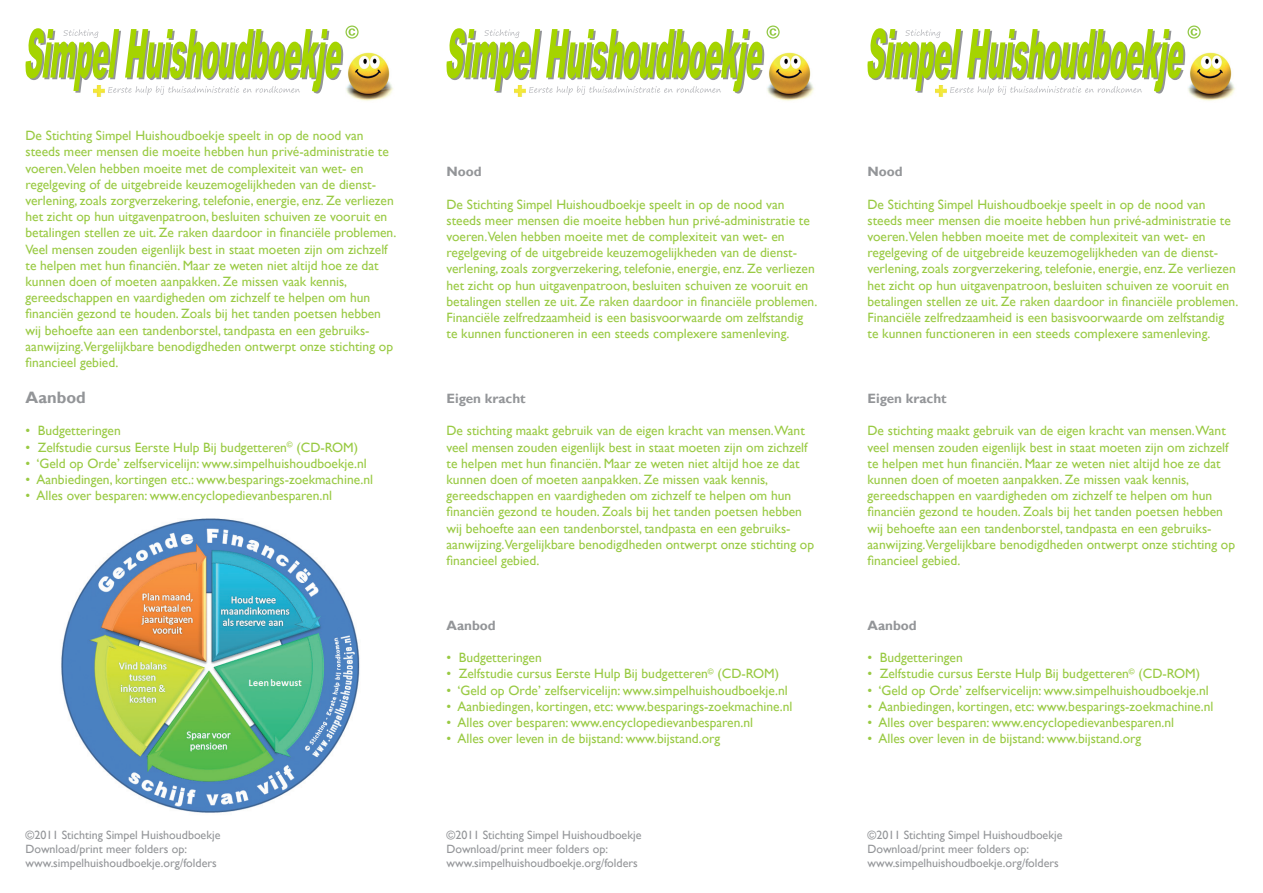
<style>
.page{position:relative;width:1263px;height:893px;background:#fff}
.page>*{position:absolute;margin:0;border:0;box-sizing:border-box;transform-origin:0 0}
.t1{font:700 16.5px "Gill Sans";color:#939598}
.t2{font:13.5px/16.2px "Gill Sans";color:#99ca43}
.t3{font:700 13.5px "Gill Sans";color:#939598}
.t4{font:12px "Gill Sans";color:#939598}
</style>
<div class="page">
<img style="left:61px;top:519px;width:299px;height:294px">
<img style="left:1193px;top:53px;width:42px;height:48px">
<svg style="left:867px;top:26px;width:334px;height:70px"></svg>
<img style="left:772px;top:53px;width:42px;height:48px">
<svg style="left:446px;top:26px;width:334px;height:70px"></svg>
<img style="left:351px;top:53px;width:42px;height:48px">
<svg style="left:25px;top:26px;width:334px;height:70px"></svg>
<p class="t2" style="left:26px;top:128px;width:372px">De Stichting Simpel Huishoudboekje speelt in op de nood van steeds meer mensen die moeite hebben hun privé-administratie te voeren.Velen hebben moeite met de complexiteit van wet- en regelgeving of de uitgebreide keuzemogelijkheden van de dienst&shy;verlening, zoals zorgverzekering, telefonie, energie, enz. Ze verliezen het zicht op hun uitgavenpatroon, besluiten schuiven ze vooruit en betalingen stellen ze uit. Ze raken daardoor in financiële problemen.<br>Veel mensen zouden eigenlijk best in staat moeten zijn om zichzelf te helpen met hun financiën. Maar ze weten niet altijd hoe ze dat kunnen doen of moeten aanpakken. Ze missen vaak kennis, gereedschappen en vaardigheden om zichzelf te helpen om hun financiën gezond te houden. Zoals bij het tanden poetsen hebben wij behoefte aan een tandenborstel, tandpasta en een gebruiks&shy;aanwijzing.Vergelijkbare benodigdheden ontwerpt onze stichting op financieel gebied.</p>
<p class="t1" style="left:26px;top:388px;width:62px">Aanbod</p>
<p class="t2" style="left:26px;top:423px;width:97px">• Budgetteringen</p>
<p class="t2" style="left:26px;top:439px;width:334px">• Zelfstudie cursus Eerste Hulp Bij budgetteren<sup>©</sup> (CD-ROM)</p>
<p class="t2" style="left:26px;top:455px;width:343px">• ‘Geld op Orde’ zelfservicelijn: www.simpelhuishoudboekje.nl</p>
<p class="t2" style="left:26px;top:472px;width:349px">• Aanbiedingen, kortingen etc.: www.besparings-zoekmachine.nl</p>
<p class="t2" style="left:26px;top:488px;width:308px">• Alles over besparen: www.encyclopedievanbesparen.nl</p>
<p class="t4" style="left:26px;top:828px;width:197px">©2011 Stichting Simpel Huishoudboekje</p>
<p class="t4" style="left:26px;top:842px;width:163px">Download/print meer folders op:</p>
<p class="t4" style="left:26px;top:856px;width:193px">www.simpelhuishoudboekje.org/folders</p>
<p class="t3" style="left:446px;top:164px;width:37px">Nood</p>
<p class="t2" style="left:446px;top:196px;width:372px">De Stichting Simpel Huishoudboekje speelt in op de nood van steeds meer mensen die moeite hebben hun privé-administratie te voeren.Velen hebben moeite met de complexiteit van wet- en regelgeving of de uitgebreide keuzemogelijkheden van de dienst&shy;verlening, zoals zorgverzekering, telefonie, energie, enz. Ze verliezen het zicht op hun uitgavenpatroon, besluiten schuiven ze vooruit en betalingen stellen ze uit. Ze raken daardoor in financiële problemen.<br>Financiële zelfredzaamheid is een basisvoorwaarde om zelfstandig te kunnen functioneren in een steeds complexere samenleving.</p>
<p class="t3" style="left:446px;top:390px;width:81px">Eigen kracht</p>
<p class="t2" style="left:446px;top:423px;width:369px">De stichting maakt gebruik van de eigen kracht van mensen.Want veel mensen zouden eigenlijk best in staat moeten zijn om zichzelf te helpen met hun financiën. Maar ze weten niet altijd hoe ze dat kunnen doen of moeten aanpakken. Ze missen vaak kennis, gereedschappen en vaardigheden om zichzelf te helpen om hun financiën gezond te houden. Zoals bij het tanden poetsen hebben wij behoefte aan een tandenborstel, tandpasta en een gebruiks&shy;aanwijzing.Vergelijkbare benodigdheden ontwerpt onze stichting op financieel gebied.</p>
<p class="t3" style="left:446px;top:617px;width:51px">Aanbod</p>
<p class="t2" style="left:446px;top:650px;width:97px">• Budgetteringen</p>
<p class="t2" style="left:446px;top:666px;width:334px">• Zelfstudie cursus Eerste Hulp Bij budgetteren<sup>©</sup> (CD-ROM)</p>
<p class="t2" style="left:446px;top:682px;width:343px">• ‘Geld op Orde’ zelfservicelijn: www.simpelhuishoudboekje.nl</p>
<p class="t2" style="left:446px;top:698px;width:347px">• Aanbiedingen, kortingen, etc: www.besparings-zoekmachine.nl</p>
<p class="t2" style="left:446px;top:715px;width:308px">• Alles over besparen: www.encyclopedievanbesparen.nl</p>
<p class="t2" style="left:446px;top:731px;width:275px">• Alles over leven in de bijstand: www.bijstand.org</p>
<p class="t4" style="left:446px;top:828px;width:196px">©2011 Stichting Simpel Huishoudboekje</p>
<p class="t4" style="left:446px;top:842px;width:163px">Download/print meer folders op:</p>
<p class="t4" style="left:446px;top:856px;width:193px">www.simpelhuishoudboekje.org/folders</p>
<p class="t3" style="left:867px;top:164px;width:37px">Nood</p>
<p class="t2" style="left:867px;top:196px;width:372px">De Stichting Simpel Huishoudboekje speelt in op de nood van steeds meer mensen die moeite hebben hun privé-administratie te voeren.Velen hebben moeite met de complexiteit van wet- en regelgeving of de uitgebreide keuzemogelijkheden van de dienst&shy;verlening, zoals zorgverzekering, telefonie, energie, enz. Ze verliezen het zicht op hun uitgavenpatroon, besluiten schuiven ze vooruit en betalingen stellen ze uit. Ze raken daardoor in financiële problemen.<br>Financiële zelfredzaamheid is een basisvoorwaarde om zelfstandig te kunnen functioneren in een steeds complexere samenleving.</p>
<p class="t3" style="left:867px;top:390px;width:81px">Eigen kracht</p>
<p class="t2" style="left:867px;top:423px;width:369px">De stichting maakt gebruik van de eigen kracht van mensen.Want veel mensen zouden eigenlijk best in staat moeten zijn om zichzelf te helpen met hun financiën. Maar ze weten niet altijd hoe ze dat kunnen doen of moeten aanpakken. Ze missen vaak kennis, gereedschappen en vaardigheden om zichzelf te helpen om hun financiën gezond te houden. Zoals bij het tanden poetsen hebben wij behoefte aan een tandenborstel, tandpasta en een gebruiks&shy;aanwijzing.Vergelijkbare benodigdheden ontwerpt onze stichting op financieel gebied.</p>
<p class="t3" style="left:867px;top:617px;width:51px">Aanbod</p>
<p class="t2" style="left:867px;top:650px;width:97px">• Budgetteringen</p>
<p class="t2" style="left:867px;top:666px;width:334px">• Zelfstudie cursus Eerste Hulp Bij budgetteren<sup>©</sup> (CD-ROM)</p>
<p class="t2" style="left:867px;top:682px;width:343px">• ‘Geld op Orde’ zelfservicelijn: www.simpelhuishoudboekje.nl</p>
<p class="t2" style="left:867px;top:698px;width:347px">• Aanbiedingen, kortingen, etc: www.besparings-zoekmachine.nl</p>
<p class="t2" style="left:867px;top:715px;width:308px">• Alles over besparen: www.encyclopedievanbesparen.nl</p>
<p class="t2" style="left:867px;top:731px;width:275px">• Alles over leven in de bijstand: www.bijstand.org</p>
<p class="t4" style="left:867px;top:828px;width:196px">©2011 Stichting Simpel Huishoudboekje</p>
<p class="t4" style="left:867px;top:842px;width:163px">Download/print meer folders op:</p>
<p class="t4" style="left:867px;top:856px;width:193px">www.simpelhuishoudboekje.org/folders</p>
</div>
